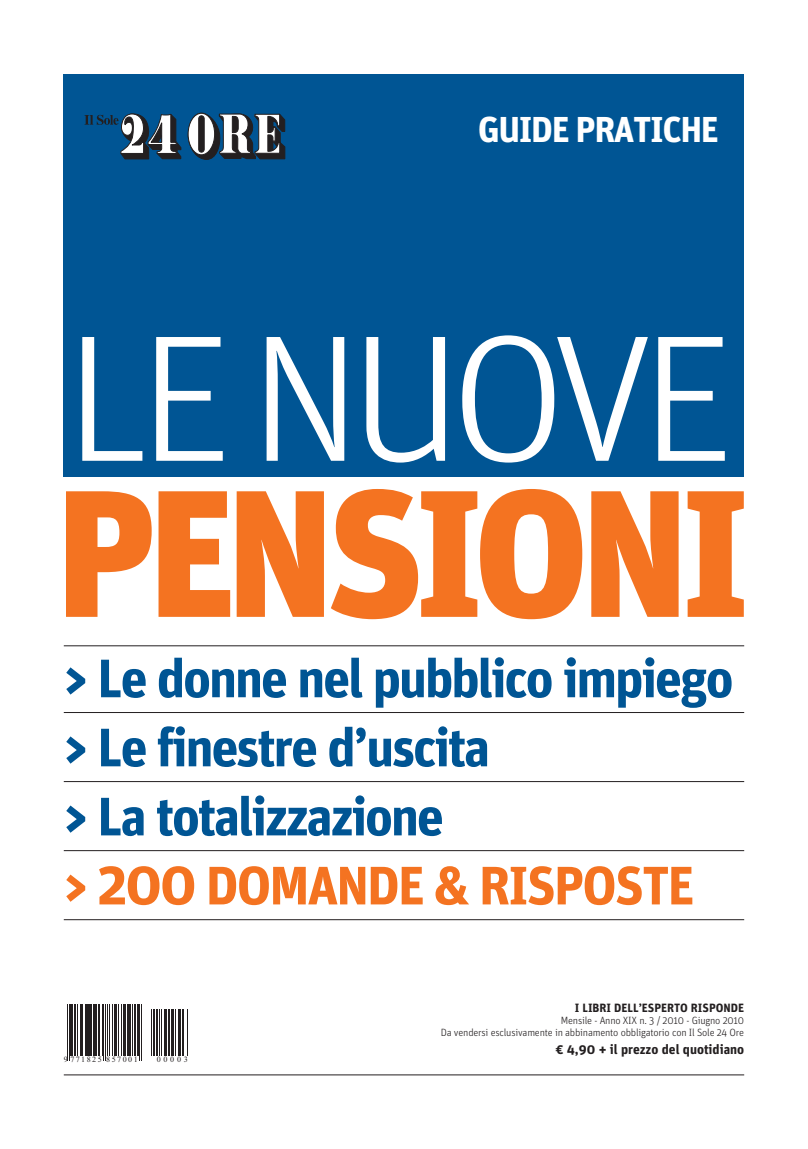
<style>
.page{position:relative;width:808px;height:1149px;background:#fff}
.page>*{position:absolute;margin:0;border:0;box-sizing:border-box;transform-origin:0 0}
.t1{font:900 180px "Unit";letter-spacing:-.05em;color:#f47321}
.t2{font:300 180px "Unit";letter-spacing:-.075em;color:#fff;scale:1.05 1}
.t3{font:700 54px/69px "Unit";letter-spacing:-.04em;color:#005594}
.t4{font:700 54px "Unit";color:#f47321}
.t5{font:700 36px "Unit";letter-spacing:-.04em;color:#fff}
.t6{font:700 13.5px "Unit";color:#231f20}
.t7{font:700 12px "Unit";color:#231f20}
.t8{font:300 10.5px/12px "Unit";letter-spacing:-.02em;color:#231f20;text-align:right}
.t9{font:8.1px "Times New Roman";letter-spacing:.18em;color:#231f20}
.s1{color:#f47321}
.s2{font-size:58.5px;color:#f47321}
.s3{font-family:"Unit Bold Expert";font-weight:400}
</style>
<div class="page">
<div style="left:64px;top:74px;width:680px;height:402px;background:#005594"></div>
<svg style="left:188px;top:113px;width:97px;height:47px"></svg>
<svg style="left:188px;top:113px;width:27px;height:42px"></svg>
<div style="left:188px;top:113px;width:27px;height:42px;border:1px solid #231f20;border-radius:50%"></div>
<div style="left:199px;top:116px;width:5px;height:36px;background:#231f20;border-radius:3px"></div>
<div style="left:198px;top:115px;width:6px;height:37px;border:1px solid #231f20;border-radius:3px"></div>
<svg style="left:84px;top:113px;width:98px;height:46px"></svg>
<svg style="left:67px;top:1004px;width:121px;height:57px"></svg>
<hr style="left:68px;top:1003px;width:1px;height:56px;background:#231f20">
<hr style="left:69px;top:1003px;width:1px;height:56px;background:#231f20">
<hr style="left:71px;top:1003px;width:2px;height:52px;background:#231f20">
<hr style="left:74px;top:1003px;width:1px;height:52px;background:#231f20">
<hr style="left:77px;top:1003px;width:1px;height:52px;background:#231f20">
<hr style="left:80px;top:1003px;width:1px;height:52px;background:#231f20">
<hr style="left:82px;top:1003px;width:1px;height:52px;background:#231f20">
<hr style="left:85px;top:1003px;width:1px;height:52px;background:#231f20">
<hr style="left:87px;top:1003px;width:2px;height:52px;background:#231f20">
<hr style="left:90px;top:1003px;width:2px;height:52px;background:#231f20">
<hr style="left:93px;top:1003px;width:2px;height:52px;background:#231f20">
<hr style="left:96px;top:1003px;width:1px;height:52px;background:#231f20">
<hr style="left:98px;top:1003px;width:2px;height:52px;background:#231f20">
<hr style="left:102px;top:1003px;width:1px;height:52px;background:#231f20">
<hr style="left:104px;top:1003px;width:1px;height:56px;background:#231f20">
<hr style="left:105px;top:1003px;width:1px;height:56px;background:#231f20">
<hr style="left:107px;top:1003px;width:1px;height:52px;background:#231f20">
<hr style="left:109px;top:1003px;width:1px;height:52px;background:#231f20">
<hr style="left:112px;top:1003px;width:1px;height:52px;background:#231f20">
<hr style="left:115px;top:1003px;width:2px;height:52px;background:#231f20">
<hr style="left:118px;top:1003px;width:1px;height:52px;background:#231f20">
<hr style="left:121px;top:1003px;width:1px;height:52px;background:#231f20">
<hr style="left:123px;top:1003px;width:2px;height:52px;background:#231f20">
<hr style="left:127px;top:1003px;width:1px;height:52px;background:#231f20">
<hr style="left:129px;top:1003px;width:2px;height:52px;background:#231f20">
<hr style="left:133px;top:1003px;width:1px;height:52px;background:#231f20">
<hr style="left:134px;top:1003px;width:1px;height:52px;background:#231f20">
<hr style="left:137px;top:1003px;width:2px;height:52px;background:#231f20">
<hr style="left:140px;top:1003px;width:1px;height:56px;background:#231f20">
<hr style="left:141px;top:1003px;width:1px;height:56px;background:#231f20">
<hr style="left:151px;top:1008px;width:1px;height:47px;background:#231f20">
<hr style="left:153px;top:1008px;width:1px;height:47px;background:#231f20">
<hr style="left:157px;top:1008px;width:1px;height:47px;background:#231f20">
<hr style="left:159px;top:1008px;width:1px;height:47px;background:#231f20">
<hr style="left:161px;top:1008px;width:1px;height:47px;background:#231f20">
<hr style="left:164px;top:1008px;width:1px;height:47px;background:#231f20">
<hr style="left:166px;top:1008px;width:1px;height:47px;background:#231f20">
<hr style="left:168px;top:1008px;width:1px;height:47px;background:#231f20">
<hr style="left:169px;top:1008px;width:1px;height:47px;background:#231f20">
<hr style="left:172px;top:1008px;width:2px;height:47px;background:#231f20">
<hr style="left:175px;top:1008px;width:1px;height:47px;background:#231f20">
<hr style="left:178px;top:1008px;width:1px;height:47px;background:#231f20">
<hr style="left:180px;top:1008px;width:1px;height:47px;background:#231f20">
<hr style="left:182px;top:1008px;width:1px;height:47px;background:#231f20">
<hr style="left:183px;top:1008px;width:1px;height:47px;background:#231f20">
<hr style="left:187px;top:1008px;width:1px;height:47px;background:#231f20">
<hr style="left:64px;top:1074px;width:680px;height:1px;background:#231f20">
<hr style="left:64px;top:645px;width:680px;height:1px;background:#231f20">
<hr style="left:64px;top:712px;width:680px;height:1px;background:#231f20">
<hr style="left:64px;top:781px;width:680px;height:1px;background:#231f20">
<hr style="left:64px;top:850px;width:680px;height:1px;background:#231f20">
<hr style="left:64px;top:919px;width:680px;height:1px;background:#231f20">
<h3 class="t5" style="left:478px;top:107px;width:242px">Guide Pratiche</h3>
<h1 class="t2" style="left:64px;top:295px;width:641px">LE NUOVE</h1>
<h1 class="t1" style="left:55px;top:442px;width:697px">PENSIONI</h1>
<h2 class="t3" style="left:64px;top:642px;width:671px">&gt; Le donne nel pubblico impiego &gt; Le finestre d’uscita<br>&gt; La totalizzazione<br><span class="s1">&gt;</span> <span class="s2">200</span> <span class="s1">Domande &amp; Rispos</span></h2>
<h2 class="t4" style="left:642px;top:852px;width:54px">te</h2>
<p class="t9" style="left:64px;top:1053px;width:76px">9 771825 857001</p>
<p class="t9" style="left:157px;top:1053px;width:32px">00003</p>
<p class="t7" style="left:575px;top:1000px;width:164px">I LIBRI DELL’ESPERTO RISPONDE</p>
<p class="t8" style="left:441px;top:1014px;width:305px">Mensile - Anno XIX n. 3 / 2010 - Giugno 2010<br>Da vendersi esclusivamente in abbinamento obbligatorio con Il Sole 24 Ore</p>
<p class="t6" style="left:555px;top:1040px;width:190px"><span class="s3">E</span> 4,90 + il prezzo del quotidiano</p>
</div>
